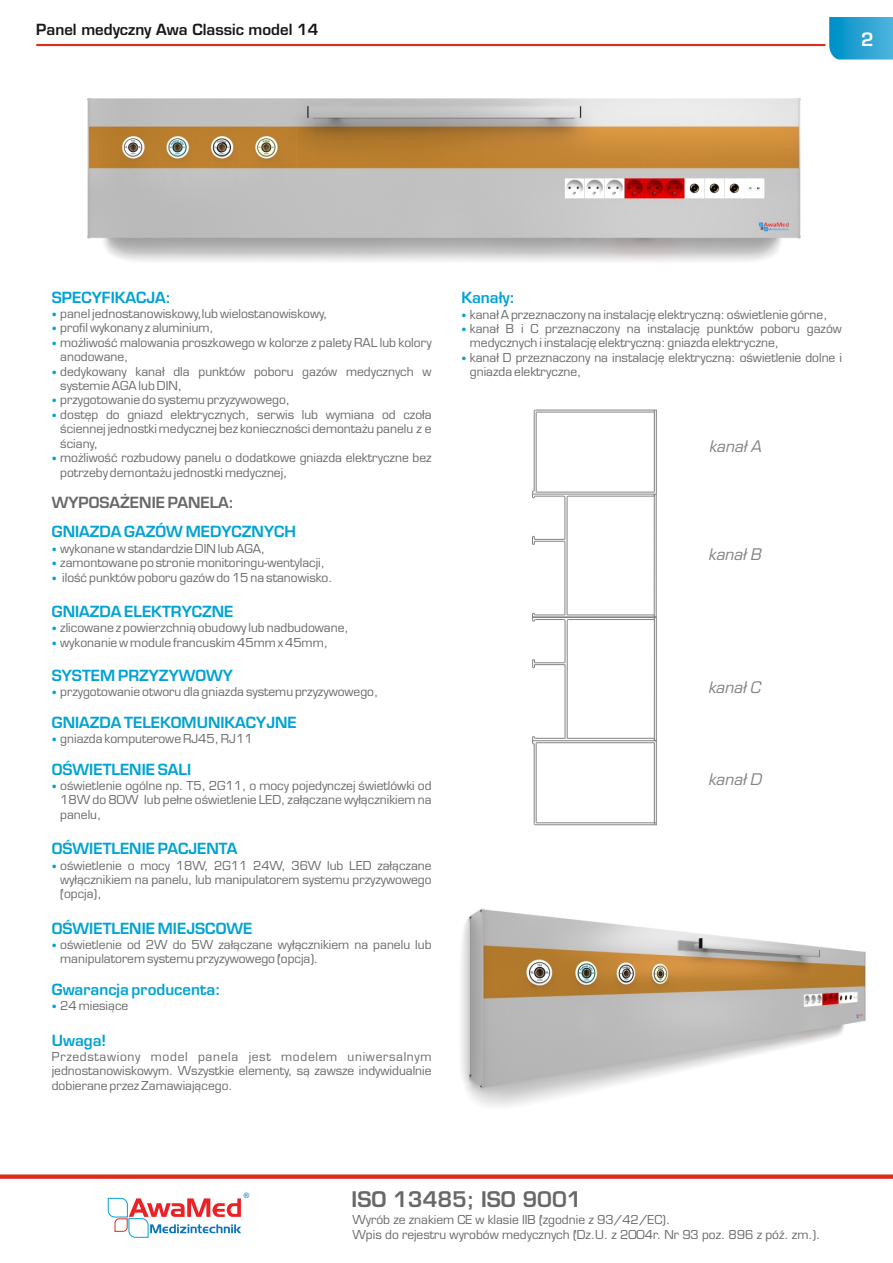
<style>
.page{position:relative;width:893px;height:1263px;background:#fff}
.page>*{position:absolute;margin:0;border:0;box-sizing:border-box;transform-origin:0 0}
.t1{font:700 21px "Euromode";color:#686868}
.t2{font:700 18px "Euromode";color:#fff}
.t3{font:italic 15.6px "Euromode";color:#818281}
.t4{font:700 15px "Euromode";color:#00a3d4}
.t5{font:700 15px "Euromode";color:#151616}
.t6{font:700 15px "Euromode";color:#686868}
.t7{font:12px/14.4px "Euromode";color:#686868}
.t8{font:7.5px "Arial";color:#0a73ba}
.s1{font-weight:700;color:#00a3d4}
</style>
<div class="page">
<hr style="left:533px;top:494px;width:121px;height:1px;background:#818281">
<hr style="left:535px;top:410px;width:122px;height:1px;background:#818281">
<hr style="left:536px;top:412px;width:118px;height:1px;background:#818281">
<hr style="left:536px;top:492px;width:118px;height:1px;background:#818281">
<hr style="left:656px;top:410px;width:1px;height:84px;background:#818281">
<hr style="left:654px;top:410px;width:1px;height:82px;background:#818281">
<hr style="left:536px;top:412px;width:1px;height:80px;background:#818281">
<hr style="left:534px;top:411px;width:1px;height:80px;background:#818281">
<hr style="left:535px;top:824px;width:122px;height:1px;background:#818281">
<svg style="left:533px;top:821px;width:4px;height:5px"></svg>
<hr style="left:536px;top:822px;width:120px;height:1px;background:#818281">
<hr style="left:536px;top:742px;width:118px;height:1px;background:#818281">
<hr style="left:656px;top:741px;width:1px;height:84px;background:#818281">
<hr style="left:654px;top:743px;width:1px;height:82px;background:#818281">
<hr style="left:536px;top:743px;width:1px;height:79px;background:#818281">
<hr style="left:534px;top:744px;width:1px;height:79px;background:#818281">
<hr style="left:565px;top:621px;width:1px;height:41px;background:#818281">
<hr style="left:535px;top:662px;width:30px;height:1px;background:#818281">
<svg style="left:532px;top:659px;width:4px;height:10px"></svg>
<hr style="left:535px;top:664px;width:30px;height:1px;background:#818281">
<hr style="left:565px;top:665px;width:1px;height:73px;background:#818281">
<hr style="left:567px;top:621px;width:1px;height:117px;background:#818281">
<hr style="left:656px;top:617px;width:1px;height:124px;background:#818281">
<hr style="left:654px;top:617px;width:1px;height:124px;background:#818281">
<hr style="left:568px;top:619px;width:86px;height:1px;background:#818281">
<hr style="left:533px;top:740px;width:121px;height:1px;background:#818281">
<hr style="left:535px;top:738px;width:30px;height:1px;background:#818281">
<hr style="left:594px;top:738px;width:60px;height:1px;background:#818281">
<svg style="left:564px;top:737px;width:30px;height:2px"></svg>
<svg style="left:532px;top:736px;width:5px;height:9px"></svg>
<svg style="left:653px;top:737px;width:4px;height:7px"></svg>
<hr style="left:564px;top:497px;width:1px;height:42px;background:#818281">
<hr style="left:535px;top:539px;width:30px;height:1px;background:#818281">
<svg style="left:532px;top:535px;width:4px;height:10px"></svg>
<hr style="left:535px;top:541px;width:30px;height:1px;background:#818281">
<hr style="left:564px;top:541px;width:1px;height:74px;background:#818281">
<hr style="left:567px;top:497px;width:1px;height:118px;background:#818281">
<hr style="left:656px;top:494px;width:1px;height:123px;background:#818281">
<hr style="left:654px;top:494px;width:1px;height:123px;background:#818281">
<hr style="left:568px;top:496px;width:86px;height:1px;background:#818281">
<svg style="left:653px;top:491px;width:4px;height:6px"></svg>
<svg style="left:532px;top:490px;width:37px;height:9px"></svg>
<hr style="left:594px;top:614px;width:60px;height:1px;background:#818281">
<hr style="left:533px;top:617px;width:121px;height:1px;background:#818281">
<svg style="left:532px;top:612px;width:62px;height:10px"></svg>
<svg style="left:653px;top:614px;width:4px;height:7px"></svg>
<img style="left:87px;top:98px;width:714px;height:164px">
<img style="left:461px;top:908px;width:405px;height:198px">
<hr style="left:36px;top:44px;width:789px;height:2px;background:#dd2b1c">
<svg style="left:829px;top:17px;width:64px;height:43px;background:#2ca4d3"></svg>
<svg style="left:0;top:1174px;width:893px;height:5px;background:#e1473a"></svg>
<svg style="left:107px;top:1197px;width:134px;height:41px"></svg>
<p class="t5" style="left:36px;top:23px;width:283px">Panel medyczny Awa Classic model 14</p>
<h2 class="t2" style="left:861px;top:33px;width:14px">2</h2>
<p class="t4" style="left:52px;top:291px;width:121px">SPECYFIKACJA:</p>
<p class="t7" style="left:52px;top:307px;width:277px"><span class="s1">•</span> panel jednostanowiskowy,lub wielostanowiskowy,</p>
<p class="t7" style="left:52px;top:322px;width:164px"><span class="s1">•</span> profil wykonany z aluminium,</p>
<p class="t7" style="left:52px;top:336px;width:381px"><span class="s1">•</span> możliwość malowania proszkowego w kolorze z palety RAL lub kolory</p>
<p class="t7" style="left:52px;top:365px;width:381px"><span class="s1">•</span> dedykowany kanał dla punktów poboru gazów medycznych w</p>
<p class="t7" style="left:52px;top:394px;width:240px"><span class="s1">•</span> przygotowanie do systemu przyzywowego,</p>
<p class="t7" style="left:52px;top:409px;width:381px"><span class="s1">•</span> dostęp do gniazd elektrycznych, serwis lub wymiana od czoła</p>
<p class="t7" style="left:52px;top:452px;width:381px"><span class="s1">•</span> możliwość rozbudowy panelu o dodatkowe gniazda elektryczne bez</p>
<p class="t7" style="left:60px;top:351px;width:70px">anodowane,</p>
<p class="t7" style="left:60px;top:380px;width:123px">systemie AGA lub DIN,</p>
<p class="t7" style="left:60px;top:423px;width:373px">ściennej jednostki medycznej bez konieczności demontażu panelu z e ściany,</p>
<p class="t7" style="left:60px;top:466px;width:229px">potrzeby demontażu jednostki medycznej,</p>
<p class="t6" style="left:52px;top:497px;width:184px">WYPOSAŻENIE PANELA:</p>
<p class="t4" style="left:52px;top:526px;width:246px">GNIAZDA GAZÓW MEDYCZNYCH</p>
<p class="t7" style="left:52px;top:542px;width:215px"><span class="s1">•</span> wykonane w standardzie DIN lub AGA,</p>
<p class="t7" style="left:52px;top:557px;width:275px"><span class="s1">•</span> zamontowane po stronie monitoringu-wentylacji,</p>
<p class="t7" style="left:52px;top:571px;width:282px"><span class="s1">•</span> ilość punktów poboru gazów do 15 na stanowisko.</p>
<p class="t4" style="left:52px;top:606px;width:183px">GNIAZDA ELEKTRYCZNE</p>
<p class="t7" style="left:52px;top:622px;width:298px"><span class="s1">•</span> zlicowane z powierzchnią obudowy lub nadbudowane,</p>
<p class="t7" style="left:52px;top:636px;width:278px"><span class="s1">•</span> wykonanie w module francuskim 45mm x 45mm,</p>
<p class="t4" style="left:52px;top:669px;width:183px">SYSTEM PRZYZYWOWY</p>
<p class="t7" style="left:52px;top:685px;width:328px"><span class="s1">•</span> przygotowanie otworu dla gniazda systemu przyzywowego,</p>
<p class="t4" style="left:52px;top:716px;width:246px">GNIAZDA TELEKOMUNIKACYJNE</p>
<p class="t7" style="left:52px;top:732px;width:202px"><span class="s1">•</span> gniazda komputerowe RJ45, RJ11</p>
<p class="t4" style="left:52px;top:763px;width:141px">OŚWIETLENIE SALI</p>
<p class="t7" style="left:52px;top:780px;width:381px"><span class="s1">•</span> oświetlenie ogólne np. T5, 2G11, o mocy pojedynczej świetlówki od</p>
<p class="t7" style="left:60px;top:794px;width:373px">18W do 80W lub pełne oświetlenie LED, załączane wyłącznikiem na panelu,</p>
<p class="t7" style="left:60px;top:859px;width:373px;text-align:justify;text-indent:317px">załączane wyłącznikiem na panelu, lub manipulatorem systemu przyzywowego (opcja),</p>
<p class="t4" style="left:52px;top:843px;width:187px">OŚWIETLENIE PACJENTA</p>
<p class="t7" style="left:52px;top:859px;width:72px"><span class="s1">•</span> oświetlenie</p>
<p class="t7" style="left:128px;top:859px;width:245px">o mocy 18W, 2G11 24W, 36W lub LED</p>
<p class="t4" style="left:52px;top:922px;width:202px">OŚWIETLENIE MIEJSCOWE</p>
<p class="t7" style="left:52px;top:938px;width:381px"><span class="s1">•</span> oświetlenie od 2W do 5W załączane wyłącznikiem a panel lub</p>
<p class="t4" style="left:52px;top:983px;width:170px">Gwarancja producenta:</p>
<p class="t7" style="left:52px;top:1000px;width:78px"><span class="s1">•</span> 24 miesiące</p>
<p class="t7" style="left:354px;top:938px;width:8px">n</p>
<p class="t7" style="left:403px;top:938px;width:8px">u</p>
<p class="t7" style="left:60px;top:953px;width:260px">manipulatorem systemu przyzywowego (opcja).</p>
<p class="t4" style="left:52px;top:1034px;width:56px">Uwaga!</p>
<p class="t7" style="left:52px;top:1050px;width:381px;text-align:justify">Przedstawiony model panela jest modelem uniwersalnym jednostanowiskowym. Wszystkie elementy, są zawsze indywidualnie dobierane przez Zamawiającego.</p>
<p class="t4" style="left:461px;top:292px;width:55px">Kanały:</p>
<p class="t7" style="left:461px;top:308px;width:368px"><span class="s1">•</span> kanał A przeznaczony na instalację elektryczną: oświetlenie górne,</p>
<p class="t7" style="left:461px;top:323px;width:382px"><span class="s1">•</span> kanał B i C przeznaczony na instalację punktów poboru gazów</p>
<p class="t7" style="left:461px;top:352px;width:382px"><span class="s1">•</span> kanał D przeznaczony na instalację elektryczną: oświetlenie dolne i</p>
<p class="t7" style="left:470px;top:337px;width:311px">medycznych i instalację elektryczną: gniazda elektryczne,</p>
<p class="t7" style="left:470px;top:366px;width:113px">gniazda elektryczne,</p>
<h3 class="t3" style="left:709px;top:440px;width:54px">kanał A</h3>
<h3 class="t3" style="left:708px;top:548px;width:54px">kanał B</h3>
<h3 class="t3" style="left:708px;top:681px;width:54px">kanał C</h3>
<h3 class="t3" style="left:708px;top:773px;width:55px">kanał D</h3>
<p class="t8" style="left:244px;top:1192px;width:7px">®</p>
<h1 class="t1" style="left:352px;top:1190px;width:231px">ISO 13485; ISO 9001</h1>
<p class="t7" style="left:352px;top:1214px;width:469px">Wyrób ze znakiem CE w klasie IIB (zgodnie z 93/42/EC).<br>Wpis do rejestru wyrobów medycznych (Dz.U. z 2004r. Nr 93 poz. 896 z póź. zm.).</p>
</div>
